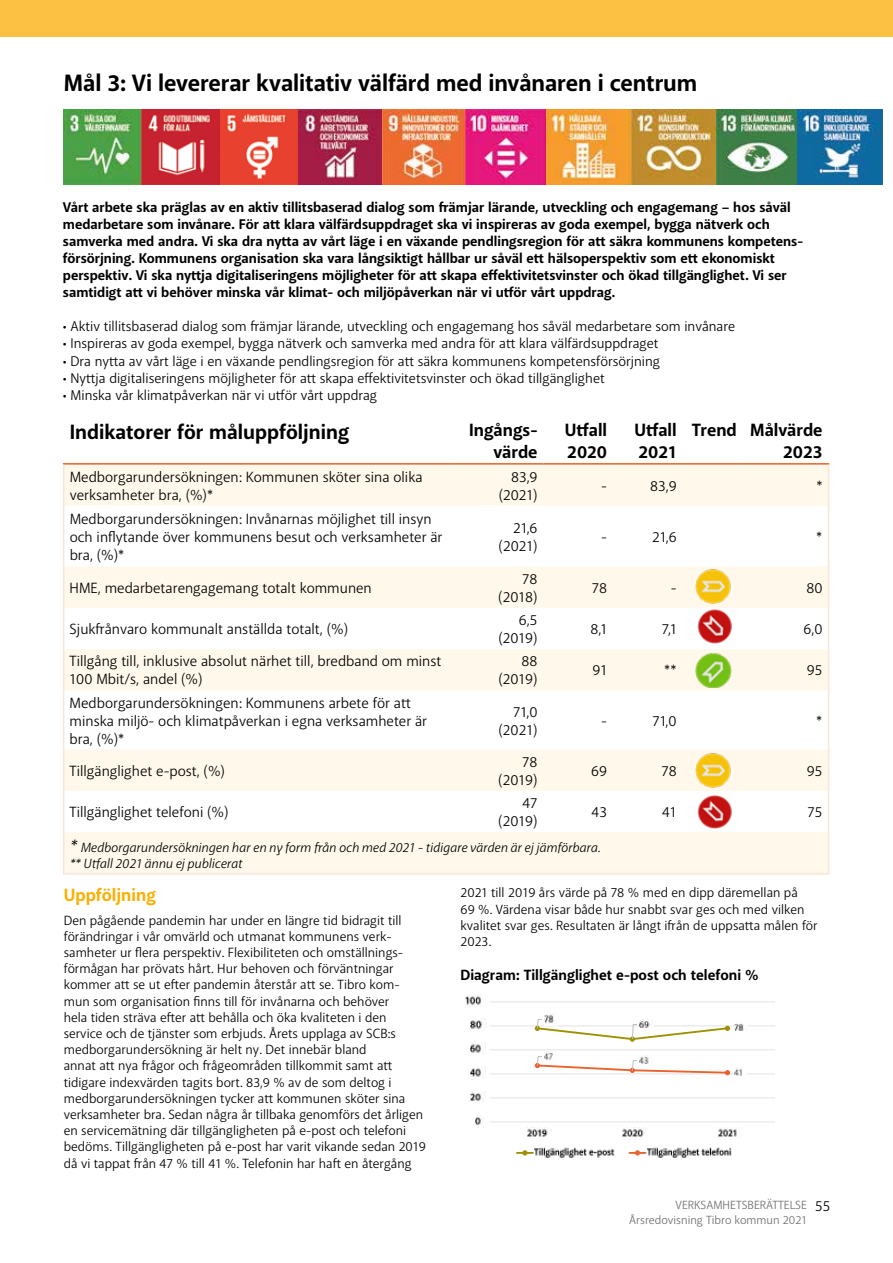
<style>
.page{position:relative;width:893px;height:1263px;background:#fff}
.page>*{position:absolute;margin:0;border:0;box-sizing:border-box;transform-origin:0 0}
.t1{font:700 24px "Akagi Pro";letter-spacing:-.005em;color:#000}
.t2{font:700 21px "Akagi Pro";color:#000}
.t3{font:700 18px/21.6px "Akagi Pro";color:#000;text-align:right}
.t4{font:700 18px "Akagi Pro";color:#f9b000}
.t5{font:15px/18px "Akagi Pro";color:#000;text-align:right}
.t6{font:700 15px "Akagi Pro";color:#000}
.t7{font:700 14.25px/17.1px "Akagi Pro";color:#000}
.t8{font:14.25px "Akagi Pro";color:#000}
.t9{font:13.5px/16.2px "Akagi Pro";color:#000}
.t10{font:italic 13.5px/16.2px "Akagi Pro";color:#000}
.t11{font:12px/15px "Akagi Pro";color:#706f6f}
.s1{font-size:18px}
.s2{font-size:15px;color:#000}
</style>
<div class="page">
<div style="left:0;top:0;width:893px;height:36px;background:#fcc043"></div>
<svg style="left:64px;top:465px;width:764px;height:408px;fill:#fff9ee"></svg>
<hr style="left:63px;top:463px;width:389px;height:2px;background:#eb602b">
<hr style="left:452px;top:463px;width:92px;height:2px;background:#eb602b">
<hr style="left:544px;top:463px;width:69px;height:2px;background:#eb602b">
<hr style="left:613px;top:463px;width:70px;height:2px;background:#eb602b">
<hr style="left:683px;top:463px;width:60px;height:2px;background:#eb602b">
<hr style="left:743px;top:463px;width:86px;height:2px;background:#eb602b">
<hr style="left:63px;top:465px;width:1px;height:41px;background:#fde3d4">
<hr style="left:828px;top:465px;width:1px;height:41px;background:#fde3d4">
<hr style="left:63px;top:506px;width:1px;height:61px;background:#fde3d4">
<hr style="left:828px;top:506px;width:1px;height:61px;background:#fde3d4">
<hr style="left:63px;top:567px;width:1px;height:41px;background:#fde3d4">
<hr style="left:828px;top:567px;width:1px;height:41px;background:#fde3d4">
<hr style="left:63px;top:608px;width:1px;height:41px;background:#fde3d4">
<hr style="left:828px;top:608px;width:1px;height:41px;background:#fde3d4">
<hr style="left:63px;top:649px;width:1px;height:41px;background:#fde3d4">
<hr style="left:828px;top:649px;width:1px;height:41px;background:#fde3d4">
<hr style="left:63px;top:690px;width:1px;height:60px;background:#fde3d4">
<hr style="left:828px;top:690px;width:1px;height:60px;background:#fde3d4">
<hr style="left:63px;top:750px;width:1px;height:41px;background:#fde3d4">
<hr style="left:828px;top:750px;width:1px;height:41px;background:#fde3d4">
<hr style="left:63px;top:791px;width:1px;height:41px;background:#fde3d4">
<hr style="left:828px;top:791px;width:1px;height:41px;background:#fde3d4">
<hr style="left:63px;top:832px;width:1px;height:41px;background:#fde3d4">
<hr style="left:828px;top:832px;width:1px;height:41px;background:#fde3d4">
<hr style="left:63px;top:873px;width:389px;height:2px;background:#fde3d4">
<hr style="left:452px;top:873px;width:92px;height:2px;background:#fde3d4">
<hr style="left:544px;top:873px;width:69px;height:2px;background:#fde3d4">
<hr style="left:613px;top:873px;width:70px;height:2px;background:#fde3d4">
<hr style="left:683px;top:873px;width:60px;height:2px;background:#fde3d4">
<hr style="left:743px;top:873px;width:86px;height:2px;background:#fde3d4">
<img style="left:63px;top:109px;width:819px;height:76px">
<img style="left:694px;top:566px;width:40px;height:38px">
<img style="left:694px;top:649px;width:40px;height:39px">
<img style="left:694px;top:608px;width:40px;height:37px">
<img style="left:694px;top:793px;width:40px;height:37px">
<hr style="left:490px;top:1097px;width:285px;height:1px;background:#e3e3e3">
<hr style="left:490px;top:1073px;width:285px;height:1px;background:#e3e3e3">
<hr style="left:490px;top:1049px;width:285px;height:1px;background:#e3e3e3">
<hr style="left:490px;top:1025px;width:285px;height:1px;background:#e3e3e3">
<hr style="left:490px;top:1001px;width:285px;height:1px;background:#e3e3e3">
<hr style="left:490px;top:1121px;width:285px;height:1px;background:#e3e3e3">
<img style="left:544px;top:1014px;width:10px;height:5px">
<svg style="left:535px;top:1019px;width:213px;height:22px"></svg>
<svg style="left:535px;top:1052px;width:212px;height:24px"></svg>
<svg style="left:476px;top:1115px;width:7px;height:10px"></svg>
<img style="left:471px;top:1091px;width:15px;height:12px">
<img style="left:470px;top:1068px;width:16px;height:10px">
<img style="left:470px;top:1043px;width:16px;height:11px">
<img style="left:470px;top:1020px;width:16px;height:10px">
<img style="left:466px;top:995px;width:15px;height:12px">
<img style="left:528px;top:1127px;width:20px;height:10px">
<img style="left:623px;top:1127px;width:22px;height:10px">
<img style="left:718px;top:1127px;width:23px;height:10px">
<svg style="left:517px;top:1150px;width:16px;height:5px"></svg>
<img style="left:535px;top:1147px;width:80px;height:11px">
<svg style="left:629px;top:1150px;width:16px;height:5px"></svg>
<img style="left:647px;top:1147px;width:85px;height:11px">
<img style="left:694px;top:750px;width:40px;height:38px">
<h1 class="t1" style="left:64px;top:69px;width:635px">Mål 3: Vi levererar kvalitativ välfärd med invånaren i centrum</h1>
<p class="t7" style="left:63px;top:199px;width:742px">Vårt arbete ska präglas av en aktiv tillitsbaserad dialog som främjar lärande, utveckling och engagemang – hos såväl medarbetare som invånare. För att klara välfärdsuppdraget ska vi inspireras av goda exempel, bygga nätverk och samverka med andra. Vi ska dra nytta av vårt läge i en växande pendlingsregion för att säkra kommunens kompetens&shy;försörjning. Kommunens organisation ska vara långsiktigt hållbar ur såväl ett hälsoperspektiv som ett ekonomiskt perspektiv. Vi ska nyttja digitaliseringens möjligheter för att skapa effektivitetsvinster och ökad tillgänglighet. Vi ser samtidigt att vi behöver minska vår klimat- och miljöpåverkan när vi utför vårt uppdrag.</p>
<p class="t8" style="left:63px;top:318px;width:674px">• Aktiv tillitsbaserad dialog som främjar lärande, utveckling och engagemang hos såväl medarbetare som invånare</p>
<p class="t8" style="left:63px;top:335px;width:597px">• Inspireras av goda exempel, bygga nätverk och samverka med andra för att klara välfärdsuppdraget</p>
<p class="t8" style="left:63px;top:352px;width:599px">• Dra nytta av vårt läge i en växande pendlingsregion för att säkra kommunens kompetensförsörjning</p>
<p class="t8" style="left:63px;top:369px;width:543px">• Nyttja digitaliseringens möjligheter för att skapa effektivitetsvinster och ökad tillgänglighet</p>
<p class="t8" style="left:63px;top:386px;width:316px">• Minska vår klimatpåverkan när vi utför vårt uppdrag</p>
<h2 class="t2" style="left:70px;top:418px;width:281px">Indikatorer för måluppföljning</h2>
<h3 class="t3" style="left:469px;top:420px;width:70px">Ingångs&shy;värde</h3>
<h3 class="t3" style="left:565px;top:420px;width:44px;text-align:left">Utfall<br>2020</h3>
<h3 class="t3" style="left:634px;top:420px;width:44px;text-align:left">Utfall<br>2021</h3>
<h3 class="t3" style="left:692px;top:420px;width:132px">Trend Målvärde<br>2023</h3>
<p class="t5" style="left:70px;top:468px;width:354px;text-align:left">Medborgarundersökningen: Kommunen sköter sina olika verksamheter bra, (%)*</p>
<p class="t5" style="left:499px;top:468px;width:40px">83,9 (2021)</p>
<p class="t5" style="left:601px;top:477px;width:7px">-</p>
<p class="t5" style="left:650px;top:477px;width:28px">83,9</p>
<p class="t5" style="left:816px;top:477px;width:8px">*</p>
<p class="t5" style="left:70px;top:510px;width:374px;text-align:left">Medborgarundersökningen: Invånarnas möjlighet till insyn och inflytande över kommunens besut och verksamheter är bra, (%)*</p>
<p class="t5" style="left:499px;top:519px;width:40px">21,6 (2021)</p>
<p class="t5" style="left:601px;top:528px;width:7px">-</p>
<p class="t5" style="left:652px;top:528px;width:26px">21,6</p>
<p class="t5" style="left:816px;top:528px;width:8px">*</p>
<p class="t5" style="left:70px;top:579px;width:304px">HME, medarbetarengagemang totalt kommunen</p>
<p class="t5" style="left:498px;top:570px;width:41px">78 (2018)</p>
<p class="t5" style="left:592px;top:579px;width:17px">78</p>
<p class="t5" style="left:671px;top:579px;width:7px">-</p>
<p class="t5" style="left:806px;top:579px;width:18px">80</p>
<p class="t5" style="left:70px;top:620px;width:280px">Sjukfrånvaro kommunalt anställda totalt, (%)</p>
<p class="t5" style="left:498px;top:611px;width:41px">6,5 (2019)</p>
<p class="t5" style="left:590px;top:620px;width:18px">8,1</p>
<p class="t5" style="left:662px;top:620px;width:16px">7,1</p>
<p class="t5" style="left:803px;top:620px;width:20px">6,0</p>
<p class="t5" style="left:70px;top:652px;width:373px;text-align:left">Tillgång till, inklusive absolut närhet till, bredband om minst<br>100 Mbit/s, andel (%)</p>
<p class="t5" style="left:498px;top:652px;width:41px">88 (2019)</p>
<p class="t5" style="left:592px;top:661px;width:16px">91</p>
<p class="t5" style="left:664px;top:661px;width:14px">**</p>
<p class="t5" style="left:807px;top:661px;width:17px">95</p>
<p class="t5" style="left:70px;top:694px;width:359px;text-align:left">Medborgarundersökningen: Kommunens arbete för att minska miljö- och klimatpåverkan i egna verksamheter är bra, (%)*</p>
<p class="t5" style="left:499px;top:703px;width:40px">71,0 (2021)</p>
<p class="t5" style="left:601px;top:712px;width:7px">-</p>
<p class="t5" style="left:652px;top:712px;width:26px">71,0</p>
<p class="t5" style="left:816px;top:712px;width:8px">*</p>
<p class="t5" style="left:70px;top:762px;width:157px">Tillgänglighet e-post, (%)</p>
<p class="t5" style="left:498px;top:753px;width:41px">78 (2019)</p>
<p class="t5" style="left:591px;top:762px;width:17px">69</p>
<p class="t5" style="left:661px;top:762px;width:17px">78</p>
<p class="t5" style="left:807px;top:762px;width:17px">95</p>
<p class="t5" style="left:70px;top:803px;width:161px">Tillgänglighet telefoni (%)</p>
<p class="t5" style="left:498px;top:794px;width:41px">47 (2019)</p>
<p class="t5" style="left:592px;top:803px;width:17px">43</p>
<p class="t5" style="left:662px;top:803px;width:16px">41</p>
<p class="t5" style="left:807px;top:803px;width:16px">75</p>
<p class="t10" style="left:70px;top:839px;width:533px"><span class="s1">*</span> Medborgarundersökningen har en ny form från och med 2021 - tidigare värden är ej jämförbara. ** Utfall 2021 ännu ej publicerat</p>
<h3 class="t4" style="left:64px;top:884px;width:94px">Uppföljning</h3>
<p class="t9" style="left:64px;top:912px;width:364px">Den pågående pandemin har under en längre tid bidragit till förändringar i vår omvärld och utmanat kommunens verk&shy;samheter ur flera perspektiv. Flexibiliteten och omställnings&shy;förmågan har prövats hårt. Hur behoven och förväntningar kommer att se ut efter pandemin återstår att se. Tibro kom&shy;mun som organisation finns till för invånarna och behöver<br>hela tiden sträva efter att behålla och öka kvaliteten i den service och de tjänster som erbjuds. Årets upplaga av SCB:s medborgarundersökning är helt ny. Det innebär bland<br>annat att nya frågor och frågeområden tillkommit samt att tidigare indexvärden tagits bort. 83,9 % av de som deltog i medborgarundersökningen tycker att kommunen sköter sina verksamheter bra. Sedan några år tillbaka genomförs det årligen en servicemätning där tillgängligheten på e-post och telefoni bedöms. Tillgängligheten på e-post har varit vikande sedan 2019 då vi tappat från 47 % till 41 %. Telefonin har haft en återgång</p>
<p class="t9" style="left:460px;top:885px;width:359px">2021 till 2019 års värde på 78 % med en dipp däremellan på<br>69 %. Värdena visar både hur snabbt svar ges och med vilken kvalitet svar ges. Resultaten är långt ifrån de uppsatta målen för 2023.</p>
<p class="t6" style="left:460px;top:966px;width:300px">Diagram: Tillgänglighet e-post och telefoni %</p>
<p class="t11" style="left:629px;top:1197px;width:203px;text-indent:46px">VERKSAMHETSBERÄTTELSE <span class="s2">55<br></span>Årsredovisning Tibro kommun 2021</p>
</div>
